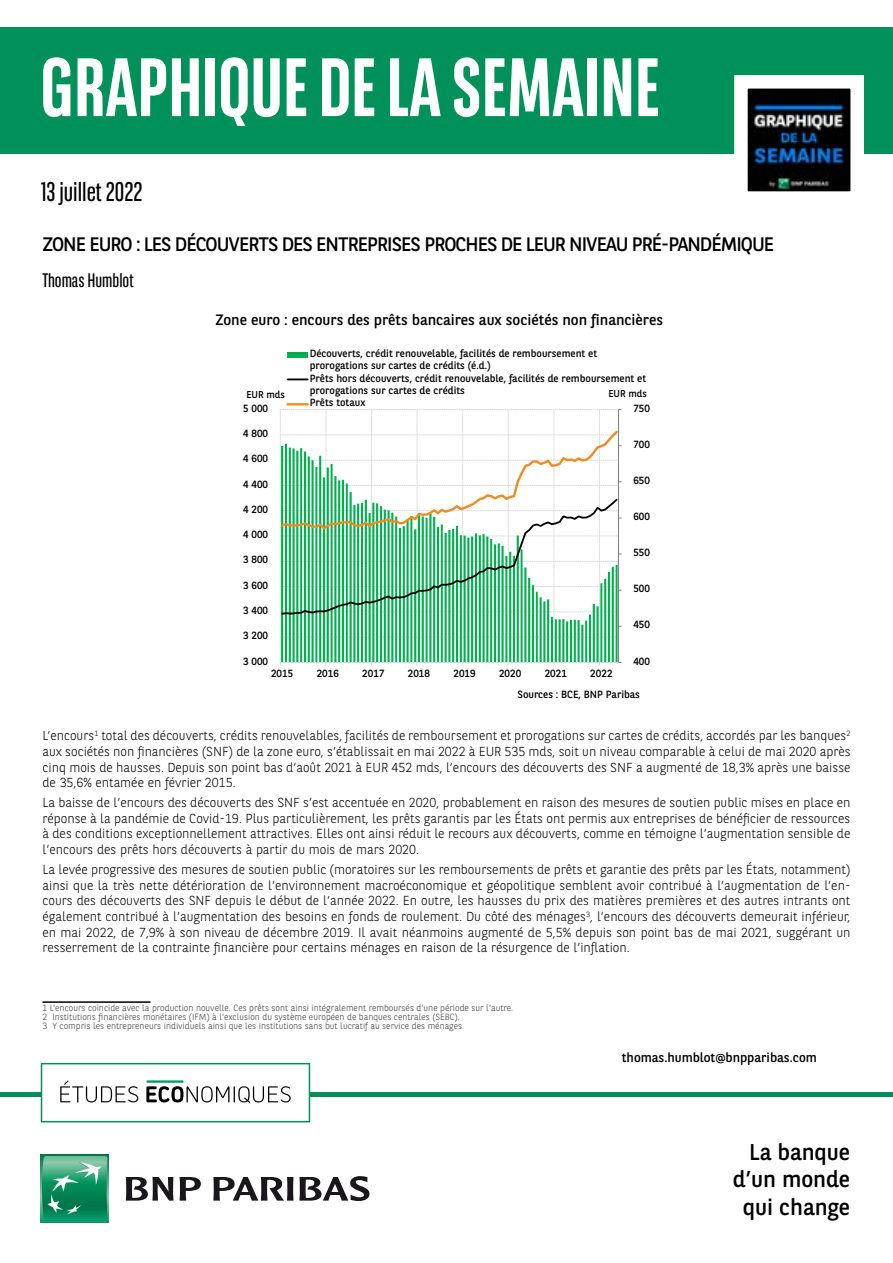
<style>
.page{position:relative;width:893px;height:1263px;background:#fff}
.page>*{position:absolute;margin:0;border:0;box-sizing:border-box;transform-origin:0 0}
.t1{font:700 82.5px "BNPP Sans Condensed";color:#fff}
.t2{font:27px "BNPP Sans Condensed";color:#000}
.t3{font:22.8px/27.3px "BNPP Sans";color:#000;text-align:right}
.t4{font:19.5px "BNPP Sans";letter-spacing:-.05em;color:#000}
.t5{font:19.5px "BNPP Sans Condensed";color:#000}
.t6{font:15px "BNPP Sans";color:#000}
.t7{font:300 13.05px/15.6px "BNPP Sans";color:#000;text-align:justify}
.t8{font:13.05px "BNPP Sans";color:#000}
.t9{font:10.5px/12.5px "BNPP Sans";color:#000}
.t10{font:9.9px "BNPP Sans";color:#000}
.t11{font:300 9px/9px "BNPP Sans";color:#3c3c3b}
</style>
<div class="page">
<div style="left:1px;top:27px;width:892px;height:127px;background:#00915b"></div>
<hr style="left:0;top:1093px;width:893px;height:4px;background:#00915b">
<svg style="left:41px;top:1155px;width:68px;height:68px"></svg>
<svg style="left:42px;top:1156px;width:65px;height:64px;background:#35a178"></svg>
<svg style="left:126px;top:1177px;width:47px;height:23px"></svg>
<svg style="left:180px;top:1177px;width:21px;height:23px"></svg>
<svg style="left:213px;top:1176px;width:156px;height:25px"></svg>
<svg style="left:734px;top:75px;width:130px;height:117px;background:#5b646d"></svg>
<div style="left:41px;top:1063px;width:269px;height:59px;background:#fff;border:2px solid #00915b"></div>
<svg style="left:60px;top:1080px;width:78px;height:22px"></svg>
<svg style="left:146px;top:1080px;width:145px;height:23px"></svg>
<svg style="left:280px;top:409px;width:341px;height:256px"></svg>
<div style="left:287px;top:352px;width:21px;height:5px;background:#00b050"></div>
<hr style="left:288px;top:378px;width:20px;height:2px;background:#000">
<hr style="left:288px;top:403px;width:20px;height:2px;background:#f08b21">
<hr style="left:43px;top:1001px;width:108px;height:2px;background:#000">
<h1 class="t1" style="left:41px;top:39px;width:621px">GRAPHIQUE DE LA SEMAINE</h1>
<h2 class="t2" style="left:41px;top:174px;width:103px">13 juillet 2022</h2>
<h3 class="t4" style="left:42px;top:231px;width:733px">ZONE EURO : LES DÉCOUVERTS DES ENTREPRISES PROCHES DE LEUR NIVEAU PRÉ-PANDÉMIQUE</h3>
<h3 class="t5" style="left:42px;top:268px;width:93px">Thomas Humblot</h3>
<p class="t6" style="left:215px;top:309px;width:449px">Zone euro : encours des prêts bancaires aux sociétés non financières</p>
<p class="t9" style="left:310px;top:346px;width:338px">Découverts, crédit renouvelable, facilités de remboursement et prorogations sur cartes de crédits (é.d.)<br>Prêts hors découverts, crédit renouvelable, facilités de remboursement et prorogations sur cartes de crédits<br>Prêts totaux</p>
<p class="t10" style="left:246px;top:387px;width:40px">EUR mds</p>
<p class="t10" style="left:608px;top:386px;width:40px">EUR mds</p>
<p class="t9" style="left:633px;top:401px;width:18px">750</p>
<p class="t9" style="left:243px;top:401px;width:26px">5 000</p>
<p class="t9" style="left:243px;top:427px;width:26px">4 800</p>
<p class="t9" style="left:243px;top:452px;width:26px">4 600</p>
<p class="t9" style="left:243px;top:477px;width:26px">4 400</p>
<p class="t9" style="left:243px;top:502px;width:26px">4 200</p>
<p class="t9" style="left:243px;top:528px;width:26px">4 000</p>
<p class="t9" style="left:243px;top:553px;width:26px">3 800</p>
<p class="t9" style="left:243px;top:578px;width:26px">3 600</p>
<p class="t9" style="left:243px;top:604px;width:26px">3 400</p>
<p class="t9" style="left:243px;top:629px;width:26px">3 200</p>
<p class="t9" style="left:243px;top:654px;width:26px">3 000</p>
<p class="t9" style="left:271px;top:667px;width:24px">2015</p>
<p class="t9" style="left:317px;top:667px;width:24px">2016</p>
<p class="t9" style="left:362px;top:667px;width:24px">2017</p>
<p class="t9" style="left:408px;top:667px;width:24px">2018</p>
<p class="t9" style="left:453px;top:667px;width:24px">2019</p>
<p class="t9" style="left:499px;top:667px;width:24px">2020</p>
<p class="t9" style="left:545px;top:667px;width:24px">2021</p>
<p class="t9" style="left:590px;top:667px;width:24px">2022</p>
<p class="t9" style="left:633px;top:437px;width:18px">700</p>
<p class="t9" style="left:633px;top:474px;width:18px">650</p>
<p class="t9" style="left:633px;top:510px;width:18px">600</p>
<p class="t9" style="left:633px;top:546px;width:18px">550</p>
<p class="t9" style="left:633px;top:582px;width:18px">500</p>
<p class="t9" style="left:633px;top:618px;width:18px">450</p>
<p class="t9" style="left:633px;top:654px;width:18px">400</p>
<p class="t9" style="left:517px;top:688px;width:124px">Sources : BCE, BNP Paribas</p>
<p class="t7" style="left:43px;top:727px;width:809px">L’encours<sup>1</sup> total des découverts, crédits renouvelables, facilités de remboursement et prorogations sur cartes de crédits, accordés par les banques<sup>2 </sup>aux sociétés non financières (SNF) de la zone euro, s’établissait en mai 2022 à EUR 535 mds, soit un niveau comparable à celui de mai 2020 après cinq mois de hausses. Depuis son point bas d’août 2021 à EUR 452 mds, l’encours des découverts des SNF a augmenté de 18,3% après une baisse de 35,6% entamée en février 2015.</p>
<p class="t7" style="left:43px;top:794px;width:809px">La baisse de l’encours des découverts des SNF s’est accentuée en 2020, probablement en raison des mesures de soutien public mises en place en réponse à la pandémie de Covid-19. Plus particulièrement, les prêts garantis par les États ont permis aux entreprises de bénéficier de ressources à des conditions exceptionnellement attractives. Elles ont ainsi réduit le recours aux découverts, comme en témoigne l’augmentation sensible de l’encours des prêts hors découverts à partir du mois de mars 2020.</p>
<p class="t7" style="left:43px;top:861px;width:809px">La levée progressive des mesures de soutien public (moratoires sur les remboursements de prêts et garantie des prêts par les États, notamment) ainsi que la très nette détérioration de l’environnement macroéconomique et géopolitique semblent avoir contribué à l’augmentation de l’en&shy;cours des découverts des SNF depuis le début de l’année 2022. En outre, les hausses du prix des matières premières et des autres intrants ont également contribué à l’augmentation des besoins en fonds de roulement. Du côté des ménages<sup>3</sup>, l’encours des découverts demeurait inférieur, en mai 2022, de 7,9% à son niveau de décembre 2019. Il avait néanmoins augmenté de 5,5% depuis son point bas de mai 2021, suggérant un resserrement de la contrainte financière pour certains ménages en raison de la résurgence de l’inflation.</p>
<p class="t11" style="left:43px;top:1003px;width:472px">1 L’encours coïncide avec la production nouvelle. Ces prêts sont ainsi intégralement remboursés d’une période sur l’autre.<br>2 Institutions financières monétaires (IFM) à l’exclusion du système européen de banques centrales (SEBC).<br>3 Y compris les entrepreneurs individuels ainsi que les institutions sans but lucratif au service des ménages.</p>
<p class="t8" style="left:622px;top:1049px;width:196px">thomas.humblot@bnpparibas.com</p>
<h3 class="t3" style="left:733px;top:1137px;width:119px">La banque d’un monde qui change</h3>
</div>
